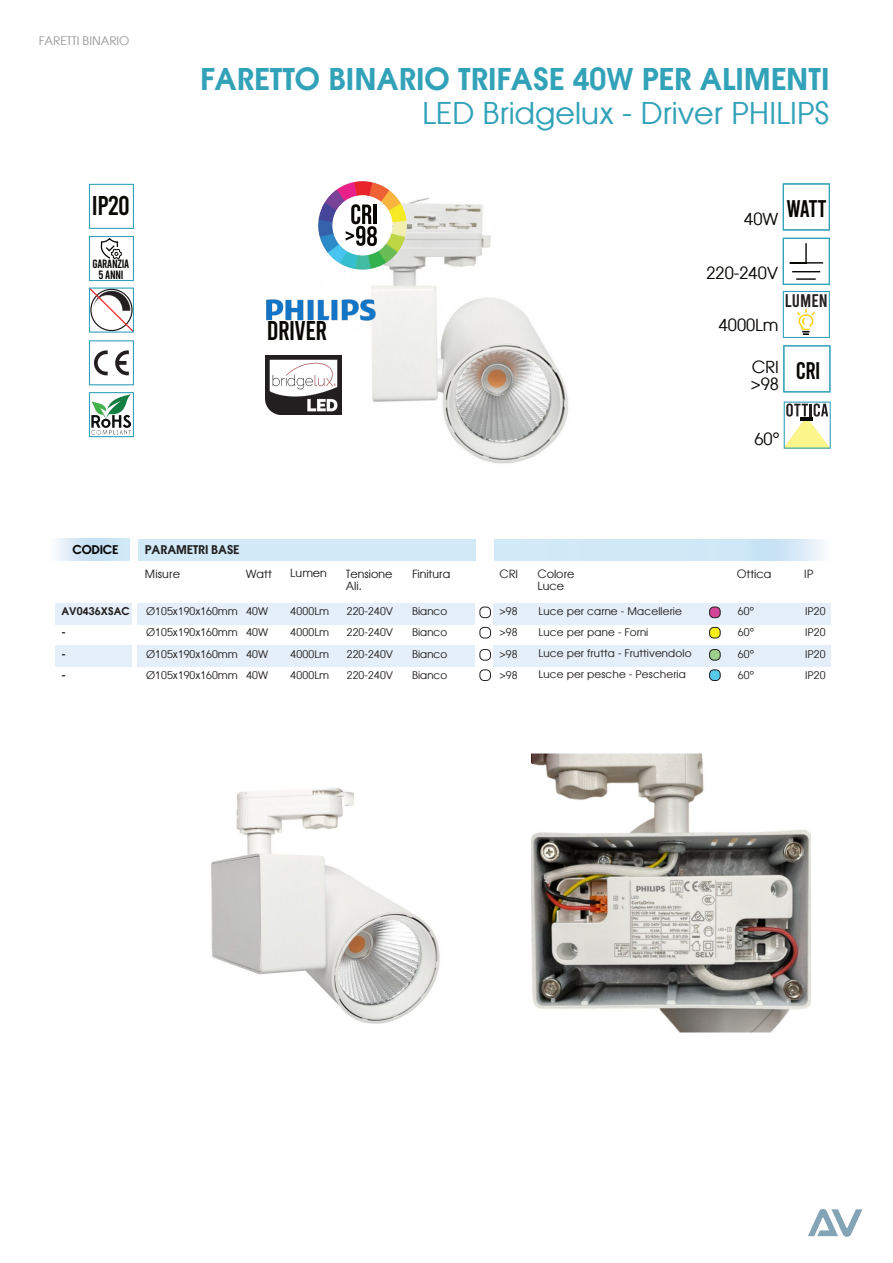
<style>
.page{position:relative;width:893px;height:1263px;background:#fff}
.page>*{position:absolute;margin:0;border:0;box-sizing:border-box;transform-origin:0 0}
.t1{font:600 30px "Atlanta";color:#32a2b9}
.t2{font:30px "Atlanta";color:#32a2b9}
.t3{font:27px "Bebas";letter-spacing:-.02em;color:#080704}
.t4{font:24px "Bebas";letter-spacing:-.02em;color:#080704}
.t5{font:18.15px "Bebas";color:#231f20;scale:1.04 1}
.t6{font:16.5px/16.5px "Atlanta";color:#080704}
.t7{font:12px/10.5px "Bebas";letter-spacing:-.02em;color:#080704;text-align:center}
.t8{font:600 12px "Atlanta";letter-spacing:-.005em;color:#231f20}
.t9{font:600 12px "Atlanta";letter-spacing:-.015em;color:#080704}
.t10{font:11.7px "Atlanta";color:#9a9998}
.t11{font:11.25px/12px "Atlanta";color:#231f20}
.t12{font:10.5px/20.9px "Atlanta";letter-spacing:.01em;color:#231f20}
.t13{font:600 10.5px "Atlanta";letter-spacing:.015em;color:#231f20}
</style>
<div class="page">
<img style="left:309px;top:197px;width:259px;height:267px">
<img style="left:808px;top:1209px;width:55px;height:28px">
<svg style="left:783px;top:291px;width:47px;height:47px"></svg>
<svg style="left:783px;top:238px;width:47px;height:47px"></svg>
<svg style="left:783px;top:183px;width:47px;height:47px"></svg>
<svg style="left:89px;top:184px;width:45px;height:45px"></svg>
<svg style="left:89px;top:340px;width:45px;height:45px"></svg>
<svg style="left:89px;top:236px;width:45px;height:45px"></svg>
<svg style="left:89px;top:392px;width:45px;height:45px"></svg>
<svg style="left:783px;top:402px;width:48px;height:47px"></svg>
<img style="left:266px;top:356px;width:76px;height:59px">
<svg style="left:783px;top:345px;width:47px;height:47px"></svg>
<img style="left:266px;top:299px;width:110px;height:22px">
<div style="left:55px;top:603px;width:76px;height:21px;background:#e4eff9"></div>
<div style="left:138px;top:539px;width:338px;height:21px;background:#d2eaf7"></div>
<div style="left:493px;top:603px;width:338px;height:21px;background:#e4eff9"></div>
<div style="left:138px;top:603px;width:337px;height:21px;background:#e4eff9"></div>
<div style="left:480px;top:607px;width:11px;height:11px;background:#fff;border:1px solid #231f20;border-radius:4px"></div>
<div style="left:480px;top:627px;width:11px;height:11px;background:#fff;border:1px solid #231f20;border-radius:4px"></div>
<div style="left:709px;top:607px;width:11px;height:11px;background:#d34598;border:1px solid #231f20;border-radius:4px"></div>
<div style="left:709px;top:627px;width:11px;height:11px;background:#f8ee15;border:1px solid #231f20;border-radius:4px"></div>
<div style="left:55px;top:645px;width:76px;height:22px;background:#e4eff9"></div>
<div style="left:493px;top:646px;width:338px;height:21px;background:#e4eff9"></div>
<div style="left:138px;top:645px;width:337px;height:22px;background:#e4eff9"></div>
<div style="left:480px;top:649px;width:11px;height:11px;background:#fff;border:1px solid #231f20;border-radius:4px"></div>
<div style="left:480px;top:670px;width:11px;height:11px;background:#fff;border:1px solid #231f20;border-radius:4px"></div>
<div style="left:709px;top:649px;width:11px;height:11px;background:#9ccf8b;border:1px solid #231f20;border-radius:4px"></div>
<div style="left:709px;top:670px;width:11px;height:11px;background:#57c9e9;border:1px solid #231f20;border-radius:4px"></div>
<img style="left:318px;top:181px;width:89px;height:88px">
<div style="left:333px;top:195px;width:59px;height:60px;background:#fff;border-radius:50%"></div>
<svg style="left:346px;top:204px;width:31px;height:42px"></svg>
<svg style="left:88px;top:287px;width:46px;height:46px"></svg>
<img style="left:532px;top:753px;width:278px;height:280px">
<img style="left:211px;top:787px;width:229px;height:237px">
<p class="t10" style="left:39px;top:36px;width:92px">FARETTI BINARIO</p>
<h2 class="t3" style="left:92px;top:188px;width:40px">IP20</h2>
<p class="t7" style="left:93px;top:258px;width:38px">GARANZIA<br>5 ANNI</p>
<h1 class="t1" style="left:200px;top:68px;width:631px">FARETTO BINARIO TRIFASE 40W PER ALIMENTI</h1>
<h1 class="t2" style="left:422px;top:102px;width:409px">LED Bridgelux - Driver PHILIPS</h1>
<h2 class="t3" style="left:267px;top:313px;width:62px">DRIVER</h2>
<h3 class="t6" style="left:744px;top:212px;width:36px">40W</h3>
<h3 class="t4" style="left:787px;top:193px;width:42px">WATT</h3>
<h3 class="t6" style="left:706px;top:266px;width:73px">220-240V</h3>
<h3 class="t6" style="left:719px;top:318px;width:61px">4000Lm</h3>
<h3 class="t5" style="left:785px;top:289px;width:43px">LUMEN</h3>
<h3 class="t6" style="left:751px;top:360px;width:30px">CRI &gt;98</h3>
<h3 class="t4" style="left:796px;top:355px;width:26px">CRI</h3>
<h3 class="t6" style="left:754px;top:433px;width:26px">60°</h3>
<p class="t9" style="left:73px;top:545px;width:47px">CODICE</p>
<p class="t8" style="left:145px;top:545px;width:96px">PARAMETRI BASE</p>
<p class="t11" style="left:145px;top:569px;width:37px">Misure</p>
<p class="t11" style="left:246px;top:569px;width:28px">Watt</p>
<p class="t11" style="left:290px;top:568px;width:38px">Lumen</p>
<p class="t11" style="left:346px;top:569px;width:48px">Tensione<br>Ali.</p>
<p class="t11" style="left:538px;top:569px;width:38px">Colore<br>Luce</p>
<p class="t11" style="left:412px;top:569px;width:40px">Finitura</p>
<p class="t11" style="left:737px;top:569px;width:36px">Ottica</p>
<p class="t11" style="left:804px;top:569px;width:11px">IP</p>
<p class="t11" style="left:500px;top:569px;width:20px">CRI</p>
<p class="t12" style="left:538px;top:602px;width:145px">Luce per carne - Macellerie<br>Luce per pane - Forni</p>
<p class="t13" style="left:61px;top:607px;width:70px">AV0436XSAC</p>
<p class="t12" style="left:146px;top:602px;width:124px">Ø105x190x160mm 40W</p>
<p class="t12" style="left:500px;top:602px;width:19px">&gt;98</p>
<p class="t12" style="left:738px;top:602px;width:18px">60°</p>
<p class="t12" style="left:805px;top:602px;width:22px">IP20</p>
<p class="t12" style="left:146px;top:623px;width:124px">Ø105x190x160mm 40W</p>
<p class="t12" style="left:291px;top:602px;width:40px">4000Lm<br>4000Lm</p>
<p class="t12" style="left:347px;top:602px;width:48px">220-240V</p>
<p class="t12" style="left:412px;top:602px;width:37px">Bianco<br>Bianco</p>
<p class="t13" style="left:61px;top:628px;width:6px">-</p>
<p class="t12" style="left:347px;top:623px;width:48px">220-240V</p>
<p class="t12" style="left:500px;top:623px;width:19px">&gt;98</p>
<p class="t12" style="left:738px;top:623px;width:18px">60°</p>
<p class="t12" style="left:805px;top:623px;width:22px">IP20</p>
<p class="t12" style="left:538px;top:644px;width:155px">Luce per frutta - Fruttivendolo<br>Luce per pesche - Pescheria</p>
<p class="t13" style="left:61px;top:650px;width:6px">-</p>
<p class="t12" style="left:146px;top:644px;width:124px">Ø105x190x160mm 40W</p>
<p class="t12" style="left:500px;top:644px;width:19px">&gt;98</p>
<p class="t12" style="left:738px;top:644px;width:18px">60°</p>
<p class="t12" style="left:805px;top:644px;width:22px">IP20</p>
<p class="t12" style="left:146px;top:665px;width:124px">Ø105x190x160mm 40W</p>
<p class="t12" style="left:291px;top:644px;width:40px">4000Lm<br>4000Lm</p>
<p class="t12" style="left:347px;top:644px;width:48px">220-240V</p>
<p class="t12" style="left:412px;top:644px;width:37px">Bianco<br>Bianco</p>
<p class="t13" style="left:61px;top:671px;width:6px">-</p>
<p class="t12" style="left:347px;top:665px;width:48px">220-240V</p>
<p class="t12" style="left:500px;top:665px;width:19px">&gt;98</p>
<p class="t12" style="left:738px;top:665px;width:18px">60°</p>
<p class="t12" style="left:805px;top:665px;width:22px">IP20</p>
</div>
